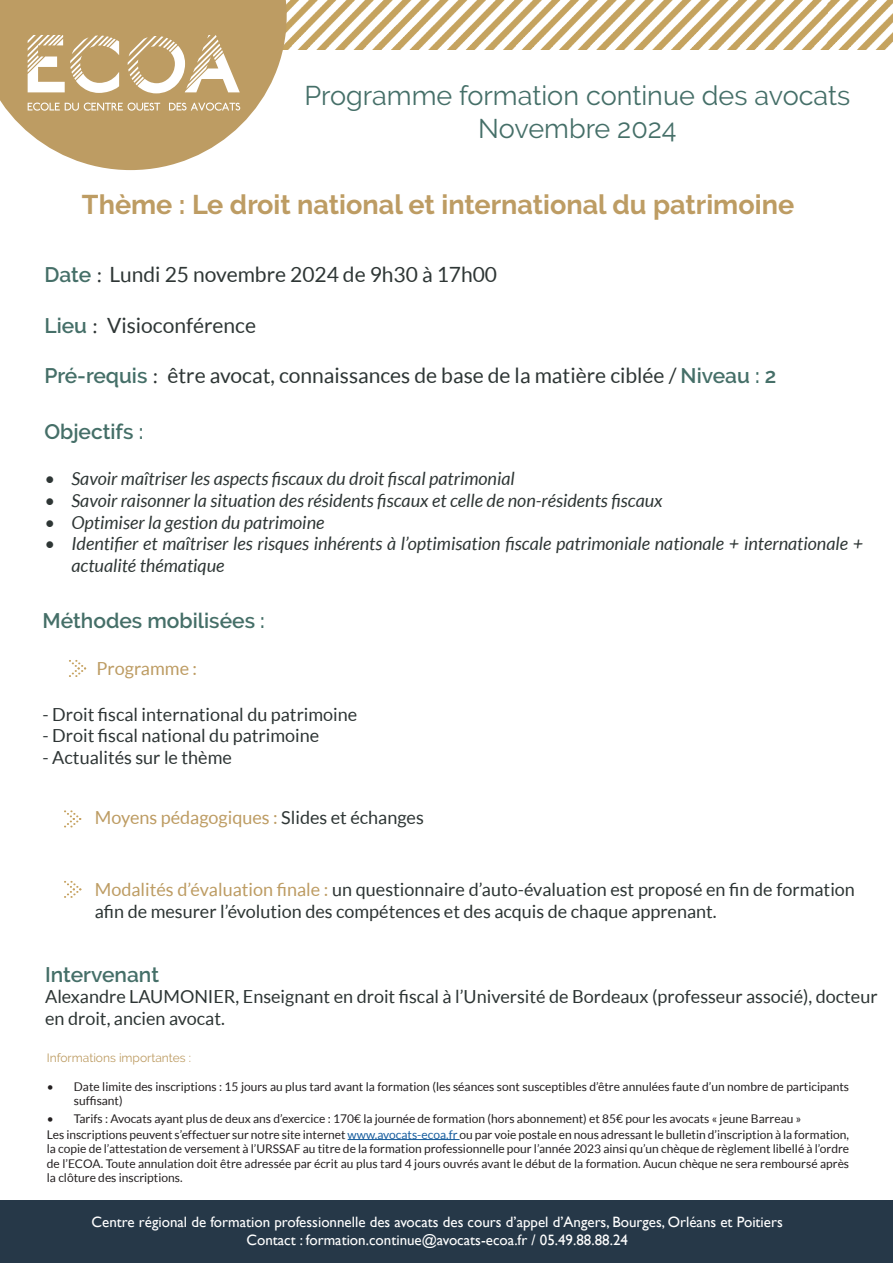
<style>
.page{position:relative;width:893px;height:1263px;background:#fff}
.page>*{position:absolute;margin:0;border:0;box-sizing:border-box;transform-origin:0 0}
.t1{font:27px "Raleway";color:#456f68}
.t2{font:700 27px "Raleway";color:#bd9c63}
.t3{font:21px "Lato";color:#2e3635}
.t4{font:600 21px "Raleway";color:#456f68}
.t5{font:italic 18px/21.6px "Lato";color:#2e3635}
.t6{font:18px/21.6px "Lato";color:#2d3534}
.t7{font:18px "Lato";color:#2e3535}
.t8{font:18px "Lato";color:#bd9c63}
.t9{font:15px "Gill Sans";color:#fff}
.t10{font:12px/14.4px "Lato";color:#231f20}
.t11{font:12px "Raleway";color:#bd9c63}
.s1{font-family:"Raleway";font-weight:600;color:#456f68}
.s2{font-family:"Gill Sans"}
.s3{color:#2e3635}
.s4{color:#bd9c63}
.s5{color:#175d9e}
</style>
<div class="page">
<img style="left:287px;top:0;width:606px;height:50px">
<hr style="left:348px;top:1139px;width:111px;height:1px;background:#175d9e">
<svg style="left:0;top:0;width:287px;height:170px;fill:#bd9c63"></svg>
<svg style="left:28px;top:103px;width:132px;height:8px"></svg>
<svg style="left:169px;top:103px;width:71px;height:8px"></svg>
<svg style="left:128px;top:35px;width:112px;height:58px"></svg>
<svg style="left:28px;top:35px;width:91px;height:58px"></svg>
<div style="left:0;top:1200px;width:893px;height:63px;background:#263848"></div>
<svg style="left:69px;top:660px;width:17px;height:17px"></svg>
<svg style="left:64px;top:881px;width:17px;height:17px"></svg>
<svg style="left:64px;top:810px;width:17px;height:17px"></svg>
<p class="t1" style="left:304px;top:80px;width:547px">Programme formation continue des avocats</p>
<p class="t1" style="left:478px;top:112px;width:200px">Novembre 2024</p>
<p class="t2" style="left:82px;top:189px;width:714px">Thème : Le droit national et international du patrimoine</p>
<p class="t3" style="left:44px;top:263px;width:454px"><span class="s1">Date</span> <span class="s2">:</span> Lundi 25 novembre 2024 de 9h30 à 17h00</p>
<p class="t3" style="left:44px;top:313px;width:213px"><span class="s1">Lieu</span> <span class="s2">:</span> Visioconférence</p>
<p class="t3" style="left:44px;top:364px;width:734px"><span class="s1">Pré-requis</span> <span class="s2">:</span> être avocat, connaissances de base de la matière ciblée / <span class="s1">Niveau : 2</span></p>
<p class="t4" style="left:44px;top:419px;width:100px">Objectifs :</p>
<p class="t5" style="left:44px;top:469px;width:472px">• Savoir maîtriser les aspects fiscaux du droit fiscal patrimonial</p>
<p class="t5" style="left:44px;top:490px;width:620px">• Savoir raisonner la situation des résidents fiscaux et celle de non-résidents fiscaux</p>
<p class="t5" style="left:44px;top:512px;width:282px">• Optimiser la gestion du patrimoine</p>
<p class="t5" style="left:71px;top:533px;width:793px;text-indent:-27px">• Identifier et maîtriser les risques inhérents à l’optimisation fiscale patrimoniale nationale + internationale + actualité thématique</p>
<p class="t4" style="left:43px;top:609px;width:224px">Méthodes mobilisées :</p>
<p class="t8" style="left:97px;top:658px;width:102px">Programme :</p>
<p class="t7" style="left:43px;top:704px;width:316px">- Droit fiscal international du patrimoine</p>
<p class="t7" style="left:43px;top:726px;width:278px">- Droit fiscal national du patrimoine</p>
<p class="t7" style="left:43px;top:747px;width:191px">- Actualités sur le thème</p>
<p class="t8" style="left:95px;top:807px;width:330px">Moyens pédagogiques : <span class="s3">Slides et échanges</span></p>
<p class="t6" style="left:95px;top:879px;width:762px"><span class="s4">Modalités d’évaluation finale :</span> un questionnaire d’auto-évaluation est proposé en fin de formation afin de mesurer l’évolution des compétences et des acquis de chaque apprenant.</p>
<p class="t4" style="left:45px;top:962px;width:115px">Intervenant</p>
<p class="t6" style="left:45px;top:986px;width:834px">Alexandre LAUMONIER, Enseignant en droit fiscal à l’Université de Bordeaux (professeur associé), docteur en droit, ancien avocat.</p>
<p class="t11" style="left:47px;top:1051px;width:146px">Informations importantes :</p>
<p class="t10" style="left:74px;top:1079px;width:777px;text-indent:-27px">• Date limite des inscriptions : 15 jours au plus tard avant la formation (les séances sont susceptibles d’être annulées faute d’un nombre de participants suffisant)</p>
<p class="t10" style="left:47px;top:1112px;width:756px">• Tarifs : Avocats ayant plus de deux ans d’exercice : 170€ la journée de formation (hors abonnement) et 85€ pour les avocats « jeune Barreau »</p>
<p class="t10" style="left:47px;top:1127px;width:804px;text-align:justify">Les inscriptions peuvent s’effectuer sur notre site internet <span class="s5">www.avocats-ecoa.fr</span> ou par voie postale en nous adressant le bulletin d’inscription à la formation, la copie de l’attestation de versement à l’URSSAF au titre de la formation professionnelle pour l’année 2023 ainsi qu’un chèque de règlement libellé à l’ordre de l’ECOA. Toute annulation doit être adressée par écrit au plus tard 4 jours ouvrés avant le début de la formation. Aucun chèque ne sera remboursé après la clôture des inscriptions.</p>
<p class="t9" style="left:92px;top:1213px;width:693px">Centre régional de formation professionnelle des avocats des cours d’appel d’Angers, Bourges, Orléans et Poitiers</p>
<p class="t9" style="left:246px;top:1231px;width:383px">Contact : formation.continue@avocats-ecoa.fr / 05.49.88.88.24</p>
</div>
